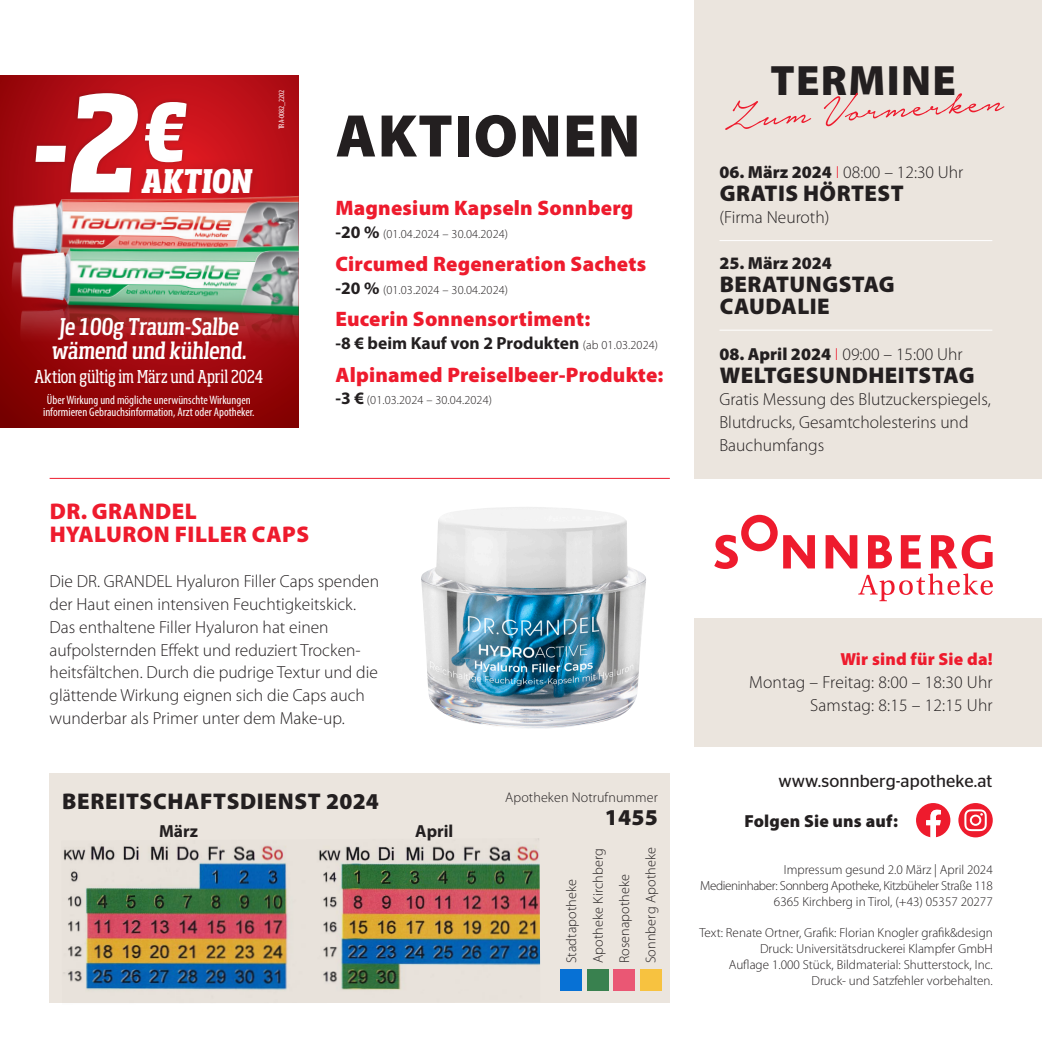
<style>
.page{position:relative;width:1042px;height:1042px;background:#fff}
.page>*{position:absolute;margin:0;border:0;box-sizing:border-box;transform-origin:0 0}
.t1{font:800 condensed 130.72px "Soho Pro";color:#fff}
.t2{font:900 60.73px "Myriad Pro";letter-spacing:.02em;color:#231f20}
.t3{font:47.25px "Notera Personal Use Only";color:#ee1b2d}
.t4{font:900 42.7px "Myriad Pro";letter-spacing:.03em;color:#231f20}
.t5{font:800 condensed 32.2px "Soho Pro";color:#fff}
.t6{font:900 22.75px/22.8px "Myriad Pro";letter-spacing:.02em;color:#231f20}
.t7{font:500 condensed 22.75px/24.5px "Soho Pro";color:#fff;text-align:center}
.t8{font:900 22.75px/22.8px "Myriad Pro";letter-spacing:.02em;color:#ee1b2d}
.t9{font:900 21px "Myriad Pro";letter-spacing:.01em;color:#ee1b2d}
.t10{font:300 17.5px/22.8px "Myriad Pro";color:#231f20}
.t11{font:700 17.5px "Myriad Pro";color:#231f20}
.t12{font:condensed 17.5px "Soho Pro";color:#fff}
.t13{font:900 17.5px "Myriad Pro";letter-spacing:.01em;color:#231f20}
.t14{font:17.5px "Stag Sans";letter-spacing:.01em;color:#231f20}
.t15{font:900 17.5px "Myriad Pro";letter-spacing:.01em;color:#ee1b2d}
.t16{font:300 14.17px/26.4px "Myriad Pro";letter-spacing:.01em;color:#231f20}
.t17{font:300 14px "Myriad Pro";letter-spacing:.01em;color:#231f20}
.t18{font:300 13.12px/15.8px "Myriad Pro";color:#231f20;text-align:right}
.t19{font:condensed 12.25px/12.2px "Myriad Pro";color:#fff;text-align:center}
.t20{font:300 12.25px "Myriad Pro";letter-spacing:.01em;color:#231f20}
.t21{font:condensed 7.88px "Myriad Pro";color:#fff}
.s1{font-weight:700;font-size:17.5px}
.s2{font-weight:300;font-size:12.25px}
.s3{font-weight:900}
.s4{color:#ee1b2d}
</style>
<div class="page">
<img style="left:421px;top:507px;width:225px;height:221px">
<div style="left:694px;top:619px;width:348px;height:128px;background:#ebe5de"></div>
<hr style="left:50px;top:478px;width:620px;height:1px;background:#ee1b2d">
<div style="left:694px;top:0;width:348px;height:479px;background:#ebe5de"></div>
<hr style="left:719px;top:240px;width:273px;height:1px;background:#fff">
<hr style="left:719px;top:330px;width:273px;height:1px;background:#fff">
<div style="left:50px;top:773px;width:620px;height:229px;background:#ebe5de"></div>
<div style="left:640px;top:970px;width:21px;height:21px;background:#f7c240"></div>
<div style="left:613px;top:970px;width:22px;height:21px;background:#ea5774"></div>
<div style="left:587px;top:970px;width:21px;height:21px;background:#39814f"></div>
<div style="left:561px;top:970px;width:21px;height:21px;background:#0771d5"></div>
<svg style="left:916px;top:803px;width:34px;height:34px"></svg>
<div style="left:958px;top:803px;width:35px;height:34px;background:#ee1b2d;border-radius:50%"></div>
<svg style="left:964px;top:809px;width:23px;height:22px"></svg>
<img style="left:61px;top:838px;width:479px;height:165px">
<svg style="left:0;top:76px;width:299px;height:351px;background:#a2080d"></svg>
<img style="left:0;top:170px;width:299px;height:48px">
<img style="left:0;top:218px;width:299px;height:166px">
<div style="left:31px;top:88px;width:160px;height:109px;background:#231f20;opacity:.3"></div>
<div style="left:132px;top:158px;width:131px;height:45px;background:#231f20;opacity:.2"></div>
<svg style="left:783px;top:535px;width:32px;height:33px"></svg>
<svg style="left:714px;top:515px;width:63px;height:54px"></svg>
<svg style="left:825px;top:535px;width:168px;height:66px"></svg>
<h1 class="t1" style="left:29px;top:55px;width:165px">-2<sup>€</sup></h1>
<h3 class="t5" style="left:141px;top:159px;width:115px">AKTION</h3>
<p class="t21" style="left:277px;top:129px;width:41px;rotate:-90deg">TRA-0082_2202</p>
<h3 class="t7" style="left:51px;top:313px;width:199px">Je 100g Traum-Salbe wämend und kühlend.</h3>
<p class="t12" style="left:34px;top:365px;width:230px">Aktion gültig im März und April 2024</p>
<p class="t19" style="left:43px;top:393px;width:213px">Über Wirkung und mögliche unerwünschte Wirkungen informieren Gebrauchsinformation, Arzt oder Apotheker.</p>
<h2 class="t2" style="left:336px;top:102px;width:306px">AKTIONEN</h2>
<p class="t9" style="left:335px;top:196px;width:299px">Magnesium Kapseln Sonnberg</p>
<p class="t20" style="left:335px;top:227px;width:174px"><span class="s1">-20 %</span> (01.04.2024 – 30.04.2024)</p>
<p class="t9" style="left:335px;top:252px;width:312px">Circumed Regeneration Sachets</p>
<p class="t20" style="left:335px;top:283px;width:174px"><span class="s1">-20 %</span> (01.03.2024 – 30.04.2024)</p>
<p class="t9" style="left:335px;top:307px;width:256px">Eucerin Sonnensortiment:</p>
<p class="t11" style="left:335px;top:332px;width:324px">-8 € beim Kauf von 2 Produkten <span class="s2">(ab 01.03.2024)</span></p>
<p class="t9" style="left:335px;top:363px;width:330px">Alpinamed Preiselbeer-Produkte:</p>
<p class="t20" style="left:335px;top:393px;width:158px"><span class="s1">-3 €</span> (01.03.2024 – 30.04.2024)</p>
<h3 class="t8" style="left:50px;top:500px;width:261px">DR. GRANDEL<br>HYALURON FILLER CAPS</h3>
<p class="t10" style="left:50px;top:570px;width:331px">Die DR. GRANDEL Hyaluron Filler Caps spenden der Haut einen intensiven Feuchtigkeitskick.<br>Das enthaltene Filler Hyaluron hat einen aufpolsternden Effekt und reduziert Trocken&shy;heitsfältchen. Durch die pudrige Textur und die glättende Wirkung eignen sich die Caps auch wunderbar als Primer unter dem Make-up.</p>
<h3 class="t6" style="left:62px;top:790px;width:318px">BEREITSCHAFTSDIENST 2024</h3>
<p class="t11" style="left:159px;top:820px;width:41px">März</p>
<p class="t11" style="left:415px;top:820px;width:40px">April</p>
<p class="t17" style="left:505px;top:790px;width:154px">Apotheken Notrufnummer</p>
<h3 class="t6" style="left:605px;top:806px;width:54px">1455</h3>
<p class="t16" style="left:558px;top:963px;width:118px;rotate:-90deg">Stadtapotheke<br>Apotheke Kirchberg<br>Rosenapotheke<br>Sonnberg Apotheke</p>
<h3 class="t4" style="left:770px;top:57px;width:187px">TERMINE</h3>
<h3 class="t3" style="left:723px;top:93px;width:281px;rotate:-3deg">Zum Vormerken</h3>
<p class="t10" style="left:719px;top:161px;width:245px"><span class="s3">06. März 2024</span> <span class="s4">I</span> 08:00 – 12:30 Uhr</p>
<h3 class="t6" style="left:720px;top:182px;width:186px">GRATIS HÖRTEST</h3>
<p class="t10" style="left:719px;top:206px;width:111px">(Firma Neuroth)</p>
<p class="t13" style="left:719px;top:253px;width:114px">25. März 2024</p>
<h3 class="t6" style="left:720px;top:273px;width:176px">BERATUNGSTAG<br>CAUDALIE</h3>
<p class="t10" style="left:719px;top:343px;width:245px"><span class="s3">08. April 2024</span> <span class="s4">I</span> 09:00 – 15:00 Uhr</p>
<h3 class="t6" style="left:720px;top:364px;width:256px">WELTGESUNDHEITSTAG</h3>
<p class="t10" style="left:719px;top:388px;width:273px">Gratis Messung des Blutzuckerspiegels,<br>Blutdrucks, Gesamtcholesterins und<br>Bauchumfangs</p>
<p class="t15" style="left:840px;top:649px;width:154px">Wir sind für Sie da!</p>
<p class="t10" style="left:749px;top:671px;width:245px;text-align:right">Montag – Freitag: 8:00 – 18:30 Uhr<br>Samstag: 8:15 – 12:15 Uhr</p>
<p class="t14" style="left:778px;top:771px;width:215px">www.sonnberg-apotheke.at</p>
<p class="t13" style="left:744px;top:811px;width:155px">Folgen Sie uns auf:</p>
<p class="t18" style="left:700px;top:862px;width:294px">Impressum gesund 2.0 März | April 2024<br>Medieninhaber: Sonnberg Apotheke, Kitzbüheler Straße 118<br>6365 Kirchberg in Tirol, (+43) 05357 20277</p>
<p class="t18" style="left:699px;top:925px;width:295px">Text: Renate Ortner, Grafik: Florian Knogler grafik&amp;design Druck: Universitätsdruckerei Klampfer GmbH<br>Auflage 1.000 Stück, Bildmaterial: Shutterstock, Inc.<br>Druck- und Satzfehler vorbehalten.</p>
</div>
